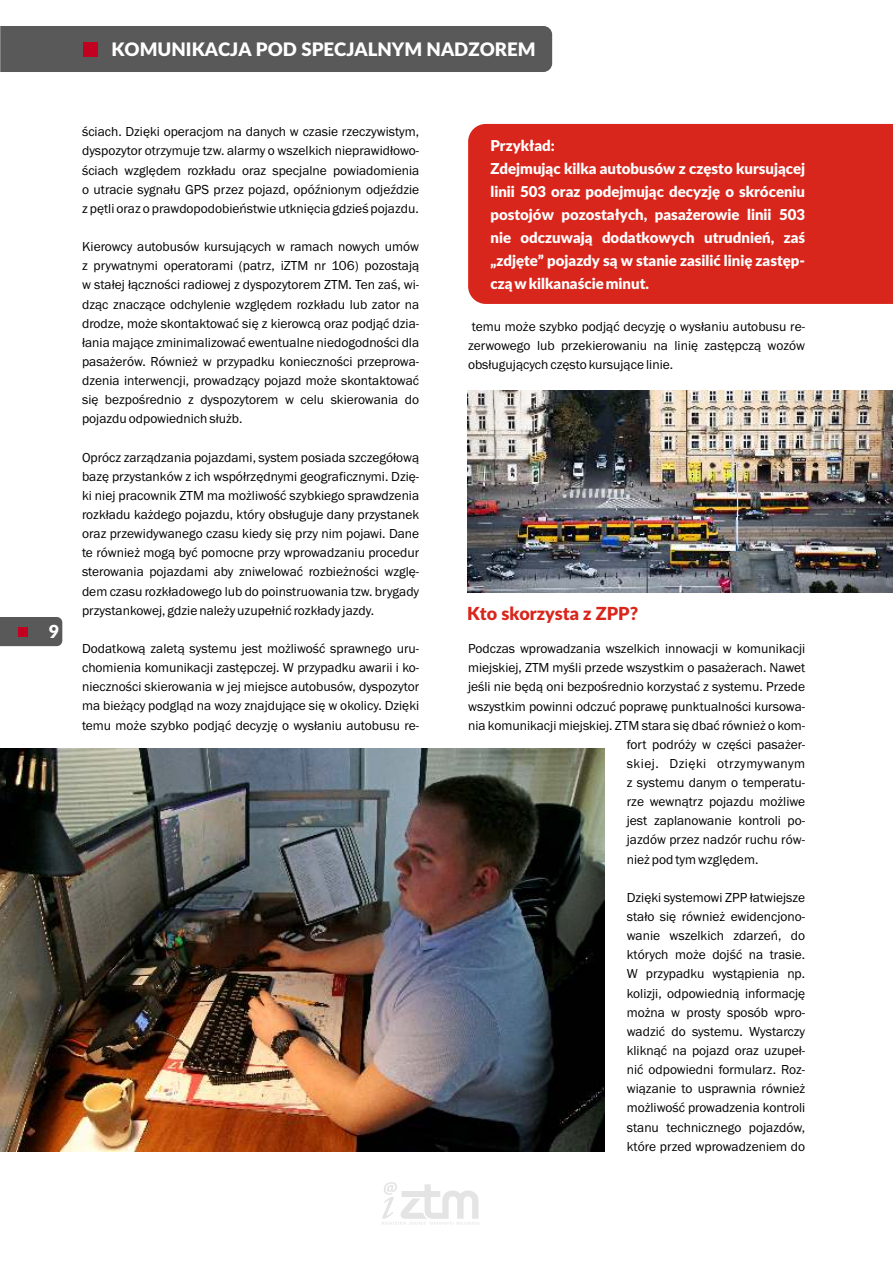
<style>
.page{position:relative;width:893px;height:1263px;background:#fff}
.page>*{position:absolute;margin:0;border:0;box-sizing:border-box;transform-origin:0 0}
.t1{font:900 18.6px "Lato";color:#fff}
.t2{font:900 18px "Lato";color:#d9261c}
.t3{font:900 18px "Lato";color:#fff}
.t4{font:900 15px/23px "Lato";color:#fff}
.t5{font:13.5px/19.2px "Franklin Gothic";color:#000;text-align:justify}
.t6{font:13.5px "Franklin Gothic";letter-spacing:.035em;color:#000}
</style>
<div class="page">
<div style="left:468px;top:124px;width:425px;height:180px;background:#d9261c"></div>
<svg style="left:382px;top:1182px;width:97px;height:43px"></svg>
<div style="left:0;top:617px;width:62px;height:29px;background:#595959"></div>
<div style="left:18px;top:627px;width:10px;height:9px;background:#c2001f"></div>
<img style="left:0;top:748px;width:605px;height:403px">
<img style="left:467px;top:390px;width:426px;height:202px">
<div style="left:0;top:26px;width:552px;height:46px;background:#595959"></div>
<div style="left:83px;top:42px;width:15px;height:14px;background:#c2001f"></div>
<h1 class="t1" style="left:111px;top:41px;width:426px">KOMUNIKACJA POD SPECJALNYM NADZOREM</h1>
<h2 class="t3" style="left:49px;top:624px;width:12px">9</h2>
<p class="t5" style="left:82px;top:123px;width:339px">ściach. Dzięki operacjom na danych w czasie rzeczywistym, dyspozytor otrzymuje tzw. alarmy o wszelkich nieprawidłowo&shy;ściach względem rozkładu oraz specjalne powiadomienia o utracie sygnału GPS przez pojazd, opóźnionym odjeździe z pętli oraz o prawdopodobieństwie utknięcia gdzieś pojazdu.</p>
<p class="t5" style="left:82px;top:238px;width:339px">Kierowcy autobusów kursujących w ramach nowych umów z prywatnymi operatorami (patrz, iZTM nr 106) pozostają w stałej łączności radiowej z dyspozytorem ZTM. Ten zaś, wi&shy;dząc znaczące odchylenie względem rozkładu lub zator na drodze, może skontaktować się z kierowcą oraz podjąć dzia&shy;łania mające zminimalizować ewentualne niedogodności dla pasażerów. Również w przypadku konieczności przeprowa&shy;dzenia interwencji, prowadzący pojazd może skontaktować się bezpośrednio z dyspozytorem w celu skierowania do pojazdu odpowiednich służb.</p>
<p class="t5" style="left:82px;top:449px;width:339px">Oprócz zarządzania pojazdami, system posiada szczegółową bazę przystanków z ich współrzędnymi geograficznymi. Dzię&shy;ki niej pracownik ZTM ma możliwość szybkiego sprawdzenia rozkładu każdego pojazdu, który obsługuje dany przystanek oraz przewidywanego czasu kiedy się przy nim pojawi. Dane te również mogą być pomocne przy wprowadzaniu procedur sterowania pojazdami aby zniwelować rozbieżności wzglę&shy;dem czasu rozkładowego lub do poinstruowania tzw. brygady przystankowej, gdzie należy uzupełnić rozkłady jazdy.</p>
<p class="t5" style="left:82px;top:640px;width:339px">Dodatkową zaletą systemu jest możliwość sprawnego uru&shy;chomienia komunikacji zastępczej. W przypadku awarii i ko&shy;nieczności skierowania w jej miejsce autobusów, dyspozytor ma bieżący podgląd na wozy znajdujące się w okolicy. Dzięki temu może szybko podjąć decyzję o wysłaniu autobusu re-</p>
<p class="t4" style="left:490px;top:135px;width:316px">Przykład:<br>Zdejmując kilka autobusów z często kursującej linii 503 oraz podejmując decyzję o skróceniu postojów pozostałych, pasażerowie linii 503 nie odczuwają dodatkowych utrudnień, zaś „zdjęte” pojazdy są w stanie zasilić linię zastęp&shy;czą w kilkanaście minut.</p>
<p class="t5" style="left:468px;top:318px;width:339px">temu może szybko podjąć decyzję o wysłaniu autobusu re&shy;zerwowego lub przekierowaniu na linię zastępczą wozów obsługujących często kursujące linie.</p>
<h2 class="t2" style="left:467px;top:605px;width:173px">Kto skorzysta z ZPP?</h2>
<p class="t5" style="left:468px;top:640px;width:339px">Podczas wprowadzania wszelkich innowacji w komunikacji</p>
<p class="t5" style="left:468px;top:659px;width:339px">miejskiej, ZTM myśli przede wszystkim o pasażerach. Nawet</p>
<p class="t5" style="left:468px;top:678px;width:339px">jeśli nie będą oni bezpośrednio korzystać z systemu. Przede</p>
<p class="t5" style="left:468px;top:697px;width:339px">wszystkim powinni odczuć poprawę punktualności kursowa-</p>
<p class="t5" style="left:468px;top:717px;width:339px">nia komunikacji miejskiej. ZTM stara się dbać również o kom-</p>
<p class="t5" style="left:627px;top:736px;width:180px">fort podróży w części pasażer-</p>
<p class="t6" style="left:627px;top:758px;width:180px">skiej. Dzięki otrzymywanym</p>
<p class="t5" style="left:627px;top:774px;width:180px">z systemu danym o temperatu-</p>
<p class="t5" style="left:627px;top:793px;width:180px">rze wewnątrz pojazdu możliwe</p>
<p class="t5" style="left:627px;top:812px;width:180px">jest zaplanowanie kontroli po-</p>
<p class="t5" style="left:627px;top:831px;width:180px">jazdów przez nadzór ruchu rów-</p>
<p class="t5" style="left:627px;top:850px;width:133px">nież pod tym względem.</p>
<p class="t5" style="left:627px;top:889px;width:180px">Dzięki systemowi ZPP łatwiejsze stało się również ewidencjono&shy;wanie wszelkich zdarzeń, do których może dojść na trasie.<br>W przypadku wystąpienia np. kolizji, odpowiednią informację można w prosty sposób wpro&shy;wadzić do systemu. Wystarczy kliknąć na pojazd oraz uzupeł&shy;nić odpowiedni formularz. Roz&shy;wiązanie to usprawnia również możliwość prowadzenia kontroli stanu technicznego pojazdów, które przed wprowadzeniem do</p>
</div>
